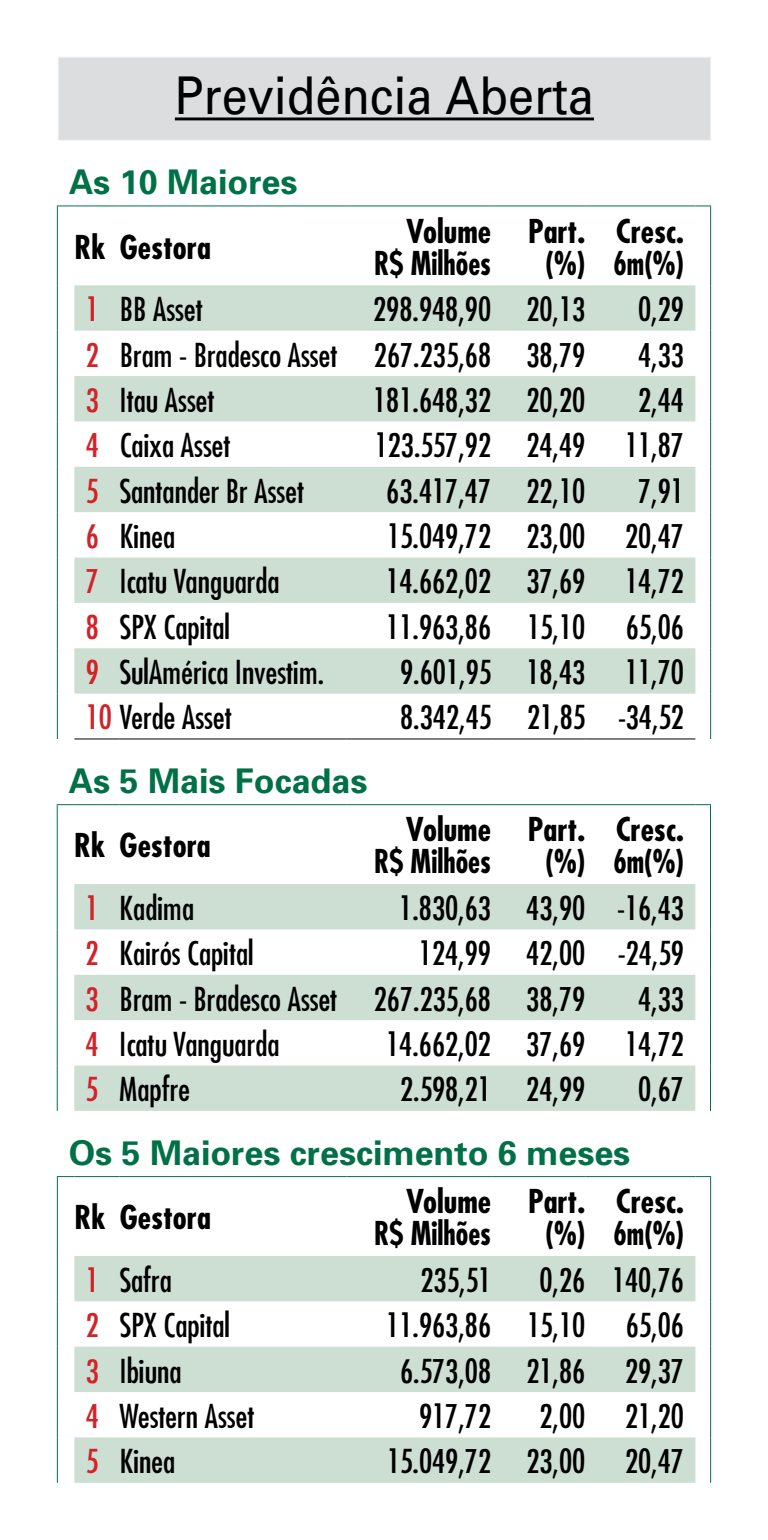
<style>
.page{position:relative;width:768px;height:1540px;background:#fff}
.page>*{position:absolute;margin:0;border:0;box-sizing:border-box;transform-origin:0 0}
.t1{font:52px "Univers";color:#000;scale:.9 1}
.t2{font:700 34px "Univers";color:#007047}
.t3{font:condensed 32px/45.2px "Futura";color:#000}
.t4{font:700 condensed 32px/32px "Futura";color:#000;text-align:right}
.s1{color:#d2232a}
</style>
<div class="page">
<svg style="left:74px;top:285px;width:621px;height:408px;fill:#cddfd3"></svg>
<hr style="left:57px;top:206px;width:1px;height:79px;background:#007047">
<hr style="left:709px;top:206px;width:2px;height:79px;background:#007047">
<hr style="left:57px;top:285px;width:1px;height:46px;background:#007047">
<hr style="left:709px;top:285px;width:2px;height:46px;background:#007047">
<hr style="left:57px;top:331px;width:1px;height:45px;background:#007047">
<hr style="left:709px;top:331px;width:2px;height:45px;background:#007047">
<hr style="left:57px;top:376px;width:1px;height:45px;background:#007047">
<hr style="left:709px;top:376px;width:2px;height:45px;background:#007047">
<hr style="left:57px;top:421px;width:1px;height:46px;background:#007047">
<hr style="left:709px;top:421px;width:2px;height:46px;background:#007047">
<hr style="left:57px;top:467px;width:1px;height:45px;background:#007047">
<hr style="left:709px;top:467px;width:2px;height:45px;background:#007047">
<hr style="left:57px;top:512px;width:1px;height:45px;background:#007047">
<hr style="left:709px;top:512px;width:2px;height:45px;background:#007047">
<hr style="left:57px;top:557px;width:1px;height:46px;background:#007047">
<hr style="left:709px;top:557px;width:2px;height:46px;background:#007047">
<hr style="left:57px;top:603px;width:1px;height:45px;background:#007047">
<hr style="left:709px;top:603px;width:2px;height:45px;background:#007047">
<hr style="left:57px;top:648px;width:1px;height:45px;background:#007047">
<hr style="left:709px;top:648px;width:2px;height:45px;background:#007047">
<hr style="left:57px;top:693px;width:1px;height:46px;background:#007047">
<hr style="left:709px;top:693px;width:2px;height:46px;background:#007047">
<svg style="left:57px;top:205px;width:17px;height:2px"></svg>
<hr style="left:74px;top:205px;width:46px;height:2px;background:#007047">
<hr style="left:120px;top:205px;width:226px;height:2px;background:#007047">
<hr style="left:346px;top:205px;width:145px;height:2px;background:#007047">
<hr style="left:491px;top:205px;width:94px;height:2px;background:#007047">
<hr style="left:585px;top:205px;width:110px;height:2px;background:#007047">
<svg style="left:695px;top:205px;width:16px;height:2px"></svg>
<hr style="left:74px;top:738px;width:46px;height:1px;background:#000">
<hr style="left:120px;top:738px;width:226px;height:1px;background:#000">
<hr style="left:346px;top:738px;width:145px;height:1px;background:#000">
<hr style="left:491px;top:738px;width:94px;height:1px;background:#000">
<hr style="left:585px;top:738px;width:110px;height:1px;background:#000">
<div style="left:58px;top:57px;width:653px;height:84px;background:#dcddde;border:1px solid #edeff0"></div>
<hr style="left:175px;top:117px;width:418px;height:3px;background:#000">
<svg style="left:74px;top:884px;width:621px;height:227px;fill:#cddfd3"></svg>
<hr style="left:57px;top:805px;width:1px;height:79px;background:#007047">
<hr style="left:709px;top:805px;width:2px;height:79px;background:#007047">
<hr style="left:57px;top:884px;width:1px;height:45px;background:#007047">
<hr style="left:709px;top:884px;width:2px;height:45px;background:#007047">
<hr style="left:57px;top:929px;width:1px;height:46px;background:#007047">
<hr style="left:709px;top:929px;width:2px;height:46px;background:#007047">
<hr style="left:57px;top:975px;width:1px;height:45px;background:#007047">
<hr style="left:709px;top:975px;width:2px;height:45px;background:#007047">
<hr style="left:57px;top:1020px;width:1px;height:45px;background:#007047">
<hr style="left:709px;top:1020px;width:2px;height:45px;background:#007047">
<hr style="left:57px;top:1065px;width:1px;height:46px;background:#007047">
<hr style="left:709px;top:1065px;width:2px;height:46px;background:#007047">
<svg style="left:57px;top:804px;width:17px;height:1px"></svg>
<hr style="left:74px;top:804px;width:46px;height:1px;background:#007047">
<hr style="left:120px;top:804px;width:226px;height:1px;background:#007047">
<hr style="left:346px;top:804px;width:145px;height:1px;background:#007047">
<hr style="left:491px;top:804px;width:94px;height:1px;background:#007047">
<hr style="left:585px;top:804px;width:110px;height:1px;background:#007047">
<svg style="left:695px;top:804px;width:15px;height:1px"></svg>
<svg style="left:74px;top:1256px;width:621px;height:226px;fill:#cddfd3"></svg>
<hr style="left:57px;top:1177px;width:1px;height:79px;background:#007047">
<hr style="left:709px;top:1177px;width:2px;height:79px;background:#007047">
<hr style="left:57px;top:1256px;width:1px;height:45px;background:#007047">
<hr style="left:709px;top:1256px;width:2px;height:45px;background:#007047">
<hr style="left:57px;top:1301px;width:1px;height:45px;background:#007047">
<hr style="left:709px;top:1301px;width:2px;height:45px;background:#007047">
<hr style="left:57px;top:1346px;width:1px;height:46px;background:#007047">
<hr style="left:709px;top:1346px;width:2px;height:46px;background:#007047">
<hr style="left:57px;top:1392px;width:1px;height:45px;background:#007047">
<hr style="left:709px;top:1392px;width:2px;height:45px;background:#007047">
<hr style="left:57px;top:1437px;width:1px;height:45px;background:#007047">
<hr style="left:709px;top:1437px;width:2px;height:45px;background:#007047">
<svg style="left:57px;top:1176px;width:17px;height:1px"></svg>
<hr style="left:74px;top:1176px;width:46px;height:1px;background:#007047">
<hr style="left:120px;top:1176px;width:226px;height:1px;background:#007047">
<hr style="left:346px;top:1176px;width:145px;height:1px;background:#007047">
<hr style="left:491px;top:1176px;width:94px;height:1px;background:#007047">
<hr style="left:585px;top:1176px;width:110px;height:1px;background:#007047">
<svg style="left:695px;top:1176px;width:16px;height:1px"></svg>
<h1 class="t1" style="left:175px;top:63px;width:467px">Previdência Aberta</h1>
<p class="t2" style="left:69px;top:160px;width:230px">As 10 Maiores</p>
<p class="t4" style="left:74px;top:230px;width:138px">Rk Gestora</p>
<p class="t4" style="left:374px;top:214px;width:118px">Volume<br>R$ Milhões</p>
<p class="t4" style="left:528px;top:214px;width:59px;text-align:center">Part. (%)</p>
<p class="t4" style="left:613px;top:214px;width:72px;text-align:left">Cresc.<br>6m(%)</p>
<p class="t3" style="left:86px;top:286px;width:118px"><span class="s1">1</span> BB Asset</p>
<p class="t3" style="left:373px;top:286px;width:213px">298.948,90 20,13</p>
<p class="t3" style="left:638px;top:286px;width:47px">0,29</p>
<p class="t3" style="left:86px;top:331px;width:501px"><span class="s1">2</span> Bram - Bradesco Asset 267.235,68 38,79</p>
<p class="t3" style="left:638px;top:331px;width:47px">4,33</p>
<p class="t3" style="left:86px;top:377px;width:130px"><span class="s1">3</span> Itau Asset</p>
<p class="t3" style="left:373px;top:377px;width:213px">181.648,32 20,20</p>
<p class="t3" style="left:638px;top:377px;width:47px">2,44</p>
<p class="t3" style="left:86px;top:422px;width:146px"><span class="s1">4</span> Caixa Asset</p>
<p class="t3" style="left:374px;top:422px;width:311px">123.557,92 24,49 11,87</p>
<p class="t3" style="left:86px;top:467px;width:220px"><span class="s1">5</span> Santander Br Asset</p>
<p class="t3" style="left:386px;top:467px;width:200px">63.417,47 22,10</p>
<p class="t3" style="left:638px;top:467px;width:47px">7,91</p>
<p class="t3" style="left:86px;top:513px;width:91px"><span class="s1">6</span> Kinea</p>
<p class="t3" style="left:387px;top:513px;width:298px">15.049,72 23,00 20,47</p>
<p class="t3" style="left:86px;top:558px;width:195px"><span class="s1">7</span> Icatu Vanguarda</p>
<p class="t3" style="left:386px;top:558px;width:299px">14.662,02 37,69 14,72</p>
<p class="t3" style="left:86px;top:603px;width:146px"><span class="s1">8</span> SPX Capital</p>
<p class="t3" style="left:386px;top:603px;width:200px">11.963,86 15,10</p>
<p class="t3" style="left:625px;top:603px;width:60px">65,06</p>
<p class="t3" style="left:86px;top:649px;width:240px"><span class="s1">9</span> SulAmérica Investim.</p>
<p class="t3" style="left:400px;top:649px;width:285px">9.601,95 18,43 11,70</p>
<p class="t3" style="left:86px;top:694px;width:147px"><span class="s1">10</span> Verde Asset</p>
<p class="t3" style="left:400px;top:694px;width:285px">8.342,45 21,85 -34,52</p>
<p class="t2" style="left:69px;top:759px;width:300px">As 5 Mais Focadas</p>
<p class="t4" style="left:74px;top:829px;width:138px">Rk Gestora</p>
<p class="t4" style="left:374px;top:813px;width:118px">Volume<br>R$ Milhões</p>
<p class="t4" style="left:528px;top:813px;width:59px;text-align:center">Part. (%)</p>
<p class="t4" style="left:613px;top:813px;width:72px;text-align:left">Cresc.<br>6m(%)</p>
<p class="t3" style="left:86px;top:885px;width:110px"><span class="s1">1</span> Kadima</p>
<p class="t3" style="left:399px;top:885px;width:286px">1.830,63 43,90 -16,43</p>
<p class="t3" style="left:86px;top:930px;width:170px"><span class="s1">2</span> Kairós Capital</p>
<p class="t3" style="left:86px;top:930px;width:599px;text-indent:333px">124,99 42,00 -24,59<br><span class="s1">3</span> Bram - Bradesco Asset 267.235,68 38,79</p>
<p class="t3" style="left:638px;top:975px;width:47px">4,33</p>
<p class="t3" style="left:86px;top:1021px;width:195px"><span class="s1">4</span> Icatu Vanguarda</p>
<p class="t3" style="left:386px;top:1021px;width:299px">14.662,02 37,69 14,72</p>
<p class="t3" style="left:86px;top:1066px;width:106px"><span class="s1">5</span> Mapfre</p>
<p class="t3" style="left:400px;top:1066px;width:187px">2.598,21 24,99</p>
<p class="t3" style="left:638px;top:1066px;width:47px">0,67</p>
<p class="t2" style="left:69px;top:1131px;width:563px">Os 5 Maiores crescimento 6 meses</p>
<p class="t4" style="left:74px;top:1201px;width:138px">Rk Gestora</p>
<p class="t4" style="left:374px;top:1185px;width:118px">Volume<br>R$ Milhões</p>
<p class="t4" style="left:528px;top:1185px;width:59px;text-align:center">Part. (%)</p>
<p class="t4" style="left:613px;top:1185px;width:72px;text-align:left">Cresc.<br>6m(%)</p>
<p class="t3" style="left:86px;top:1256px;width:88px"><span class="s1">1</span> Safra</p>
<p class="t3" style="left:420px;top:1256px;width:72px">235,51</p>
<p class="t3" style="left:539px;top:1256px;width:146px">0,26 140,76</p>
<p class="t3" style="left:86px;top:1302px;width:146px"><span class="s1">2</span> SPX Capital</p>
<p class="t3" style="left:386px;top:1302px;width:200px">11.963,86 15,10</p>
<p class="t3" style="left:625px;top:1302px;width:60px">65,06</p>
<p class="t3" style="left:86px;top:1347px;width:97px"><span class="s1">3</span> Ibiuna</p>
<p class="t3" style="left:400px;top:1347px;width:285px">6.573,08 21,86 29,37</p>
<p class="t3" style="left:86px;top:1393px;width:170px"><span class="s1">4</span> Western Asset</p>
<p class="t3" style="left:419px;top:1393px;width:73px">917,72</p>
<p class="t3" style="left:539px;top:1393px;width:146px">2,00 21,20</p>
<p class="t3" style="left:86px;top:1438px;width:91px"><span class="s1">5</span> Kinea</p>
<p class="t3" style="left:387px;top:1438px;width:298px">15.049,72 23,00 20,47</p>
</div>
